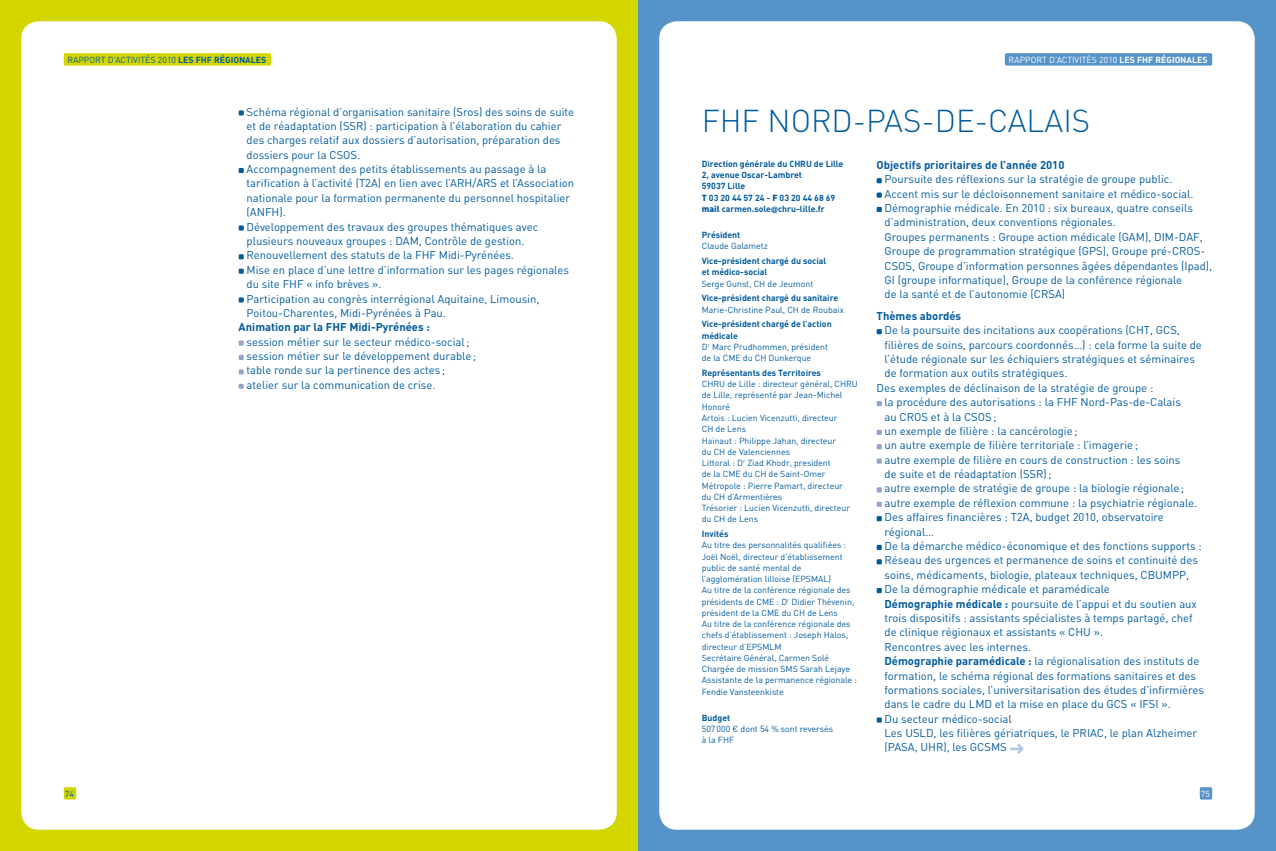
<style>
.page{position:relative;width:1276px;height:851px;background:#fff}
.page>*{position:absolute;margin:0;border:0;box-sizing:border-box;transform-origin:0 0}
.t1{font:300 31.25px "DIN";color:#005b9d}
.t2{font:11.25px/14.4px "DIN";color:#005b9d}
.t3{font:700 11.25px "DIN";color:#005b9d}
.t4{font:8.75px/11.2px "DIN";color:#005b9d}
.t5{font:700 8.75px/11.2px "DIN";color:#005b9d}
.t6{font:8.75px "DIN";color:#fff}
.s1{font-weight:700}
.s2{font-weight:900}
.s3{font-family:"Helvetica Neue LT Std"}
</style>
<div class="page">
<div style="left:638px;top:0;width:638px;height:850px;background:#5693c9"></div>
<div style="left:659px;top:21px;width:595px;height:808px;background:#fff;border-radius:18px"></div>
<div style="left:1005px;top:53px;width:207px;height:13px;background:#5693c9;border-radius:2px"></div>
<div style="left:1199px;top:787px;width:13px;height:12px;background:#5693c9;border-radius:2px"></div>
<div style="left:0;top:0;width:638px;height:850px;background:#d4d600"></div>
<div style="left:21px;top:21px;width:596px;height:808px;background:#fff;border-radius:18px"></div>
<div style="left:64px;top:53px;width:207px;height:13px;background:#d4d600;border-radius:2px"></div>
<div style="left:64px;top:787px;width:12px;height:12px;background:#d4d600;border-radius:2px"></div>
<svg style="left:239px;top:110px;width:5px;height:5px"></svg>
<svg style="left:239px;top:168px;width:5px;height:5px"></svg>
<svg style="left:239px;top:225px;width:5px;height:5px"></svg>
<svg style="left:239px;top:254px;width:5px;height:5px"></svg>
<svg style="left:239px;top:268px;width:5px;height:6px"></svg>
<svg style="left:239px;top:297px;width:5px;height:5px"></svg>
<svg style="left:239px;top:340px;width:5px;height:5px"></svg>
<svg style="left:239px;top:355px;width:5px;height:5px"></svg>
<svg style="left:239px;top:369px;width:5px;height:5px"></svg>
<svg style="left:239px;top:383px;width:5px;height:6px"></svg>
<svg style="left:876px;top:178px;width:6px;height:5px"></svg>
<svg style="left:876px;top:192px;width:6px;height:6px"></svg>
<svg style="left:876px;top:207px;width:6px;height:5px"></svg>
<svg style="left:876px;top:329px;width:6px;height:5px"></svg>
<svg style="left:876px;top:401px;width:6px;height:5px"></svg>
<svg style="left:876px;top:429px;width:6px;height:6px"></svg>
<svg style="left:876px;top:444px;width:6px;height:5px"></svg>
<svg style="left:876px;top:458px;width:6px;height:5px"></svg>
<svg style="left:876px;top:487px;width:6px;height:5px"></svg>
<svg style="left:876px;top:501px;width:6px;height:6px"></svg>
<svg style="left:876px;top:516px;width:6px;height:5px"></svg>
<svg style="left:876px;top:544px;width:6px;height:6px"></svg>
<svg style="left:876px;top:559px;width:6px;height:5px"></svg>
<svg style="left:876px;top:588px;width:6px;height:5px"></svg>
<svg style="left:876px;top:717px;width:6px;height:5px"></svg>
<svg style="left:1009px;top:744px;width:14px;height:9px"></svg>
<p class="t4" style="left:67px;top:54px;width:200px">RAPPORT D’ACTIVITÉS 2010 <span class="s1">Les fh f régionales</span></p>
<p class="t6" style="left:1008px;top:54px;width:200px">RAPPORT D’ACTIVITÉS 2010 <span class="s1">Les fh f régionales</span></p>
<p class="t2" style="left:247px;top:104px;width:329px">Schéma régional d’organisation sanitaire (Sros) des soins de suite et de réadaptation (SSR) : participation à l’élaboration du cahier des charges relatif aux dossiers d’autorisation, préparation des dossiers pour la CSOS.<br>Accompagnement des petits établissements au passage à la tarification à l’activité (T2A) en lien avec l’ARH/ARS et l’Association nationale pour la formation permanente du personnel hospitalier (ANFH).<br>Développement des travaux des groupes thématiques avec plusieurs nouveaux groupes : DAM, Contrôle de gestion.<br>Renouvellement des statuts de la FHF Midi-Pyrénées.<br>Mise en place d’une lettre d’information sur les pages régionales du site FHF « info brèves ».<br>Participation au congrès interrégional Aquitaine, Limousin, Poitou-Charentes, Midi-Pyrénées à Pau.</p>
<p class="t3" style="left:239px;top:320px;width:193px">Animation par la FHF M idi-Pyrénées :</p>
<p class="t2" style="left:247px;top:334px;width:231px">session métier sur le secteur médico-social; session métier sur le développement durable; table ronde sur la pertinence des actes ; atelier sur la communication de crise.</p>
<h1 class="t1" style="left:702px;top:101px;width:390px">FHF NORD-PAS-DE-CALAIS</h1>
<p class="t5" style="left:702px;top:158px;width:143px">Direction générale du CHRU de Lille<br>2, avenue Oscar-Lambret<br>59037 Lille<br><span class="s2">T</span> 03 20 44 57 24 - <span class="s2">F</span> 03 20 44 68 69 <span class="s2">mail</span> carmen.sole<span class="s3">@</span>chru-lille.fr</p>
<p class="t5" style="left:702px;top:229px;width:40px">Président</p>
<p class="t4" style="left:702px;top:240px;width:68px">Claude Galametz</p>
<p class="t5" style="left:702px;top:255px;width:126px">Vice-président chargé du social et médico-social</p>
<p class="t4" style="left:702px;top:277px;width:113px">Serge Gunst, CH de Jeumont</p>
<p class="t5" style="left:702px;top:292px;width:138px">Vice-président chargé du sanitaire</p>
<p class="t4" style="left:702px;top:303px;width:144px">Marie-Christine Paul, CH de Roubaix</p>
<p class="t4" style="left:702px;top:318px;width:131px"><span class="s1">Vice-président chargé de l’action médicale<br></span>D<sup>r</sup> Marc Prudhommen, président de la CME du CH Dunkerque</p>
<p class="t5" style="left:702px;top:367px;width:121px">Représentants des Territoires</p>
<p class="t4" style="left:702px;top:378px;width:158px">CHRU de Lille : directeur général, CHRU de Lille, représenté par Jean-Michel<br>Honoré<br>Artois : Lucien Vicenzutti, directeur<br>CH de Lens<br>Hainaut : Philippe Jahan, directeur<br>du CH de Valenciennes<br>Littoral : D<sup>r</sup> Ziad Khodr, president<br>de la CME du CH de Saint-Omer<br>Métropole : Pierre Pamart, directeur<br>du CH d’Armentières<br>Trésorier : Lucien Vicenzutti, directeur du CH de Lens</p>
<p class="t5" style="left:702px;top:528px;width:28px">I nvités</p>
<p class="t4" style="left:702px;top:539px;width:157px">Au titre des personnalités qualifiées :<br>Joël Noël, directeur d’établissement public de santé mental de l’agglomération lilloise (EPSMAL)<br>Au titre de la conférence régionale des présidents de CME : D<sup>r</sup> Didier Thévenin, président de la CME du CH de Lens<br>Au titre de la conférence régionale des chefs d’établissement : Joseph Halos, directeur d’EPSMLM<br>Secrétaire Général, Carmen Solé Chargée de mission SMS Sarah Lejaye Assistante de la permanence régionale :<br>Fendie Vansteenkiste</p>
<p class="t5" style="left:702px;top:711px;width:30px">Budget</p>
<p class="t4" style="left:702px;top:723px;width:133px">507000 € dont 54 % sont reversés à la FHF</p>
<p class="t3" style="left:876px;top:157px;width:189px">Objectifs prioritaires de l’année 2010</p>
<p class="t2" style="left:884px;top:172px;width:329px">Poursuite des réflexions sur la stratégie de groupe public.<br>Accent mis sur le décloisonnement sanitaire et médico-social.<br>Démographie médicale. En 2010 : six bureaux, quatre conseils d’administration, deux conventions régionales.<br>Groupes permanents : Groupe action médicale (GAM), DIM-DAF, Groupe de programmation stratégique (GPS), Groupe pré-CROS-CSOS, Groupe d’information personnes âgées dépendantes (Ipad), GI (groupe informatique), Groupe de la conférence régionale<br>de la santé et de l’autonomie (CRSA)</p>
<p class="t3" style="left:876px;top:308px;width:86px">Thèmes abordés</p>
<p class="t2" style="left:884px;top:323px;width:297px">De la poursuite des incitations aux coopérations (CHT, GCS,</p>
<p class="t2" style="left:884px;top:337px;width:319px">filières de soins, parcours coordonnés…) : cela forme la suite de</p>
<p class="t2" style="left:884px;top:351px;width:312px">l’étude régionale sur les échiquiers stratégiques et séminaires</p>
<p class="t2" style="left:884px;top:366px;width:184px">de formation aux outils stratégiques.</p>
<p class="t2" style="left:876px;top:380px;width:278px">Des exemples de déclinaison de la stratégie de groupe :</p>
<p class="t2" style="left:884px;top:394px;width:298px">la procédure des autorisations : la FHF Nord-Pas-de-Calais</p>
<p class="t2" style="left:884px;top:409px;width:114px">au CROS et à la CSOS;</p>
<p class="t2" style="left:884px;top:423px;width:194px">un exemple de filière : la cancérologie;</p>
<p class="t2" style="left:884px;top:438px;width:255px">un autre exemple de filière territoriale : l’imagerie;</p>
<p class="t2" style="left:884px;top:452px;width:297px">autre exemple de filière en cours de construction : les soins</p>
<p class="t2" style="left:884px;top:466px;width:168px">de suite et de réadaptation (SSR);</p>
<p class="t2" style="left:884px;top:481px;width:301px">autre exemple de stratégie de groupe : la biologie régionale;</p>
<p class="t2" style="left:884px;top:495px;width:314px">autre exemple de réflexion commune : la psychiatrie régionale.</p>
<p class="t2" style="left:884px;top:509px;width:281px">Des affaires financières : T2A, budget 2010, observatoire</p>
<p class="t2" style="left:884px;top:524px;width:51px">régional…</p>
<p class="t2" style="left:884px;top:538px;width:319px">De la démarche médico-économique et des fonctions supports :</p>
<p class="t2" style="left:884px;top:553px;width:315px">Réseau des urgences et permanence de soins et continuité des</p>
<p class="t2" style="left:884px;top:567px;width:306px">soins, médicaments, biologie, plateaux techniques, CBUMPP,</p>
<p class="t2" style="left:884px;top:581px;width:227px">De la démographie médicale et paramédicale</p>
<p class="t2" style="left:884px;top:596px;width:314px"><span class="s1">Démographie médicale :</span> poursuite de l’appui et du soutien aux</p>
<p class="t2" style="left:884px;top:610px;width:310px">trois dispositifs : assistants spécialistes à temps partagé, chef</p>
<p class="t2" style="left:884px;top:624px;width:220px">de clinique régionaux et assistants « CHU ».</p>
<p class="t2" style="left:884px;top:639px;width:148px">Rencontres avec les internes.</p>
<p class="t2" style="left:884px;top:653px;width:316px"><span class="s1">Démographie paramédicale :</span> la régionalisation des instituts de</p>
<p class="t2" style="left:884px;top:668px;width:313px">formation, le schéma régional des formations sanitaires et des</p>
<p class="t2" style="left:884px;top:682px;width:321px">formations sociales, l’universitarisation des études d’infirmières</p>
<p class="t2" style="left:884px;top:696px;width:288px">dans le cadre du LMD et la mise en place du GCS « IFSI ».</p>
<p class="t2" style="left:884px;top:711px;width:129px">Du secteur médico-social</p>
<p class="t2" style="left:884px;top:725px;width:314px">Les USLD, les filières gériatriques, le PRIAC, le plan Alzheimer</p>
<p class="t2" style="left:884px;top:739px;width:124px">(PASA, UHR), les GCSMS</p>
<p class="t4" style="left:65px;top:787px;width:11px">74</p>
<p class="t6" style="left:1200px;top:787px;width:11px">75</p>
</div>
